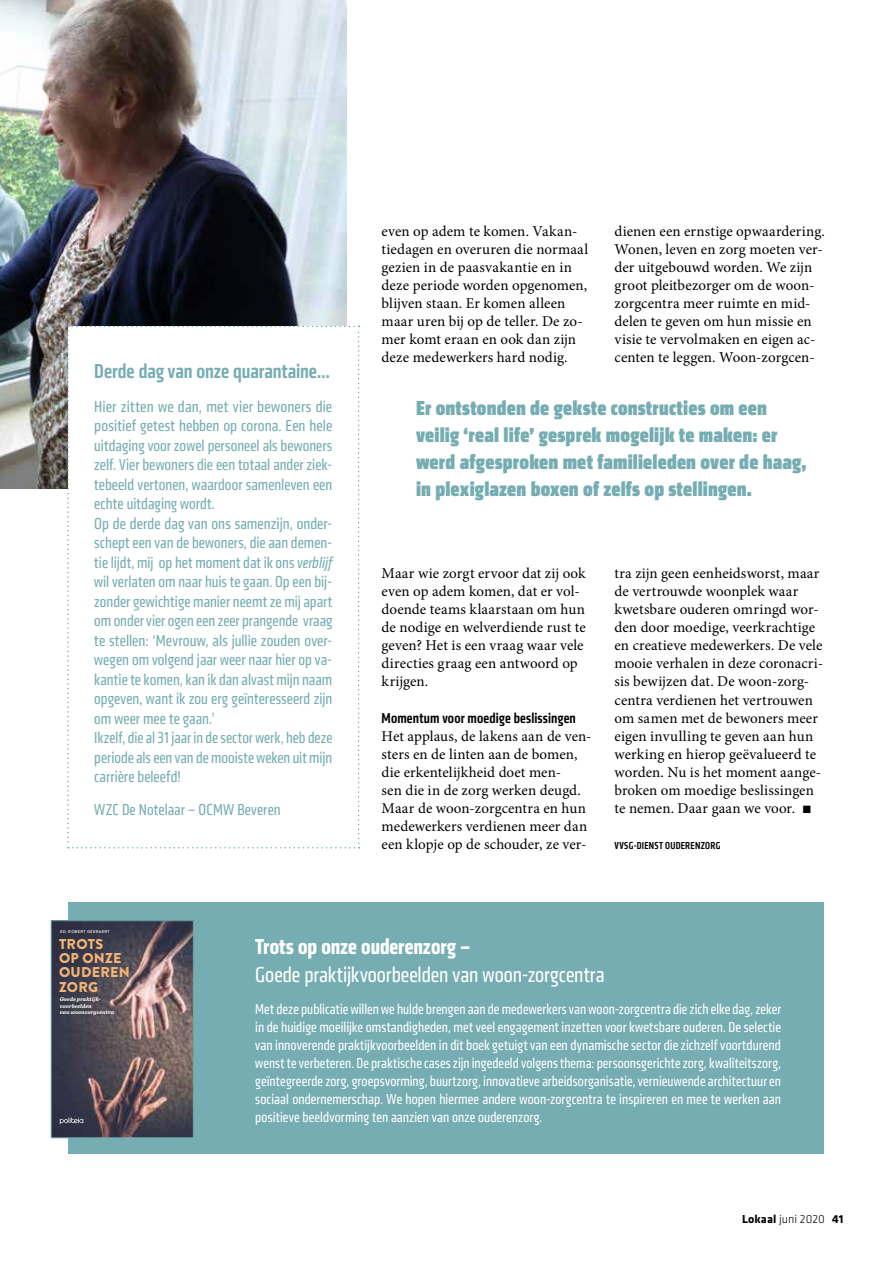
<style>
.page{position:relative;width:893px;height:1263px;background:#fff}
.page>*{position:absolute;margin:0;border:0;box-sizing:border-box;transform-origin:0 0}
.t1{font:22.5px "Klavika Condensed";color:#fff}
.t2{font:700 22.5px "Klavika Condensed";letter-spacing:-.005em;color:#fff}
.t3{font:900 condensed 21px/27px "Klavika Display";letter-spacing:.01em;color:#76adb2}
.t4{font:500 21px "Klavika Condensed";letter-spacing:-.005em;color:#76adb2}
.t5{font:16.5px/19.5px "Klavika Condensed";letter-spacing:.005em;color:#76adb2}
.t6{font:15px/18px "Minion Pro";letter-spacing:.005em;color:#000}
.t7{font:15px/18px "Klavika Condensed";letter-spacing:.005em;color:#fff;text-align:justify}
.t8{font:500 15px "Klavika Condensed";letter-spacing:.01em;color:#000}
.t9{font:900 14.25px/14.2px "Brandon Grotesque";letter-spacing:.02em;color:#f2b476}
.t10{font:700 12px "Klavika";letter-spacing:.005em;color:#000}
.t11{font:500 10.5px "Klavika Condensed";letter-spacing:.02em;color:#000}
.t12{font:italic 700 5.7px/6.6px "Sentinel";color:#fff}
.t13{font:500 4.2px "Brandon Grotesque";letter-spacing:.07em;color:#fff}
.s1{font-style:italic}
.s2{font-family:"Klavika";font-weight:700}
.s3{font-weight:300}
</style>
<div class="page">
<img style="left:0;top:0;width:346px;height:488px">
<div style="left:68px;top:902px;width:756px;height:252px;background:#76adb2"></div>
<img style="left:53px;top:922px;width:139px;height:214px">
<svg style="left:60px;top:1118px;width:23px;height:6px"></svg>
<div style="left:51px;top:920px;width:143px;height:218px;border:1px solid #76adb2"></div>
<svg style="left:67px;top:326px;width:293px;height:522px"></svg>
<h2 class="t4" style="left:94px;top:358px;width:237px">Derde dag van onze quarantaine…</h2>
<p class="t5" style="left:94px;top:397px;width:240px">Hier zitten we dan, met vier bewoners die positief getest hebben op corona. Een hele uitdaging voor zowel personeel als bewoners zelf. Vier bewoners die een totaal ander ziek&shy;tebeeld vertonen, waardoor samenleven een echte uitdaging wordt.<br>Op de derde dag van ons samenzijn, onder&shy;schept een van de bewoners, die aan demen&shy;tie lijdt, mij op het moment dat ik ons <span class="s1">verblijf </span>wil verlaten om naar huis te gaan. Op een bij&shy;zonder gewichtige manier neemt ze mij apart om onder vier ogen een zeer prangende vraag te stellen: ‘Mevrouw, als jullie zouden over&shy;wegen om volgend jaar weer naar hier op va&shy;kantie te komen, kan ik dan alvast mijn naam opgeven, want ik zou erg geïnteresseerd zijn om weer mee te gaan.’<br>Ikzelf, die al 31 jaar in de sector werk, heb deze periode als een van de mooiste weken uit mijn carrière beleefd!</p>
<p class="t5" style="left:94px;top:799px;width:188px">WZC De Notelaar – OCMW Beveren</p>
<p class="t13" style="left:60px;top:929px;width:51px">ED. ROBERT GEERAERT</p>
<p class="t6" style="left:382px;top:223px;width:208px">even op adem te komen. Vakan&shy;tiedagen en overuren die normaal gezien in de paasvakantie en in deze periode worden opgenomen, blijven staan. Er komen alleen maar uren bij op de teller. De zo&shy;mer komt eraan en ook dan zijn deze medewerkers hard nodig.</p>
<p class="t6" style="left:615px;top:223px;width:212px">dienen een ernstige opwaardering.<br>Wonen, leven en zorg moeten ver&shy;der uitgebouwd worden. We zijn groot pleitbezorger om de woon&shy;zorgcentra meer ruimte en mid&shy;delen te geven om hun missie en visie te vervolmaken en eigen ac&shy;centen te leggen. Woon-zorgcen-</p>
<h2 class="t3" style="left:416px;top:395px;width:392px">Er ontstonden de gekste constructies om een veilig ‘real life’ gesprek mogelijk te maken: er werd afgesproken met familieleden over de haag, in plexiglazen boxen of zelfs op stellingen.</h2>
<p class="t6" style="left:382px;top:565px;width:206px">Maar wie zorgt ervoor dat zij ook even op adem komen, dat er vol&shy;doende teams klaarstaan om hun de nodige en welverdiende rust te geven? Het is een vraag waar vele directies graag een antwoord op krijgen.</p>
<p class="t8" style="left:382px;top:708px;width:196px">Momentum voor moedige beslissingen</p>
<p class="t6" style="left:382px;top:727px;width:211px">Het applaus, de lakens aan de ven&shy;sters en de linten aan de bomen, die erkentelijkheid doet men-<br>sen die in de zorg werken deugd.<br>Maar de woon-zorgcentra en hun medewerkers verdienen meer dan een klopje op de schouder, ze ver-</p>
<p class="t6" style="left:615px;top:565px;width:210px">tra zijn geen eenheidsworst, maar de vertrouwde woonplek waar kwetsbare ouderen omringd wor&shy;den door moedige, veerkrachtige en creatieve medewerkers. De vele mooie verhalen in deze coronacri&shy;sis bewijzen dat. De woon-zorg&shy;centra verdienen het vertrouwen om samen met de bewoners meer eigen invulling te geven aan hun werking en hierop geëvalueerd te worden. Nu is het moment aange&shy;broken om moedige beslissingen te nemen. Daar gaan we voor. <span class="s2">•</span></p>
<p class="t11" style="left:615px;top:838px;width:107px">VVSG-DIENST OUDERENZORG</p>
<p class="t9" style="left:59px;top:937px;width:72px">TROTS<br>OP ONZE<br>OUDEREN<br>ZORG</p>
<p class="t12" style="left:60px;top:996px;width:56px">Goede praktijk&shy;voorbeelden<br>van woonzorgcentra</p>
<h1 class="t2" style="left:255px;top:932px;width:217px">Trots op onze ouderenzorg –</h1>
<h1 class="t1" style="left:255px;top:962px;width:351px">Goede praktijkvoorbeelden van woon-zorgcentra</h1>
<p class="t7" style="left:255px;top:1000px;width:527px">Met deze publicatie willen we hulde brengen aan de medewerkers van woon-zorgcentra die zich elke dag, zeker in de huidige moeilijke omstandigheden, met veel engagement inzetten voor kwetsbare ouderen. De selectie van innoverende praktijkvoorbeelden in dit boek getuigt van een dynamische sector die zichzelf voortdurend wenst te verbeteren. De praktische cases zijn ingedeeld volgens thema: persoonsgerichte zorg, kwaliteitszorg, geïntegreerde zorg, groepsvorming, buurtzorg, innovatieve arbeidsorganisatie, vernieuwende architectuur en sociaal ondernemerschap. We hopen hiermee andere woon-zorgcentra te inspireren en mee te werken aan positieve beeldvorming ten aanzien van onze ouderenzorg.</p>
<p class="t10" style="left:742px;top:1210px;width:103px">Lokaal <span class="s3">juni 2020</span> 41</p>
</div>
